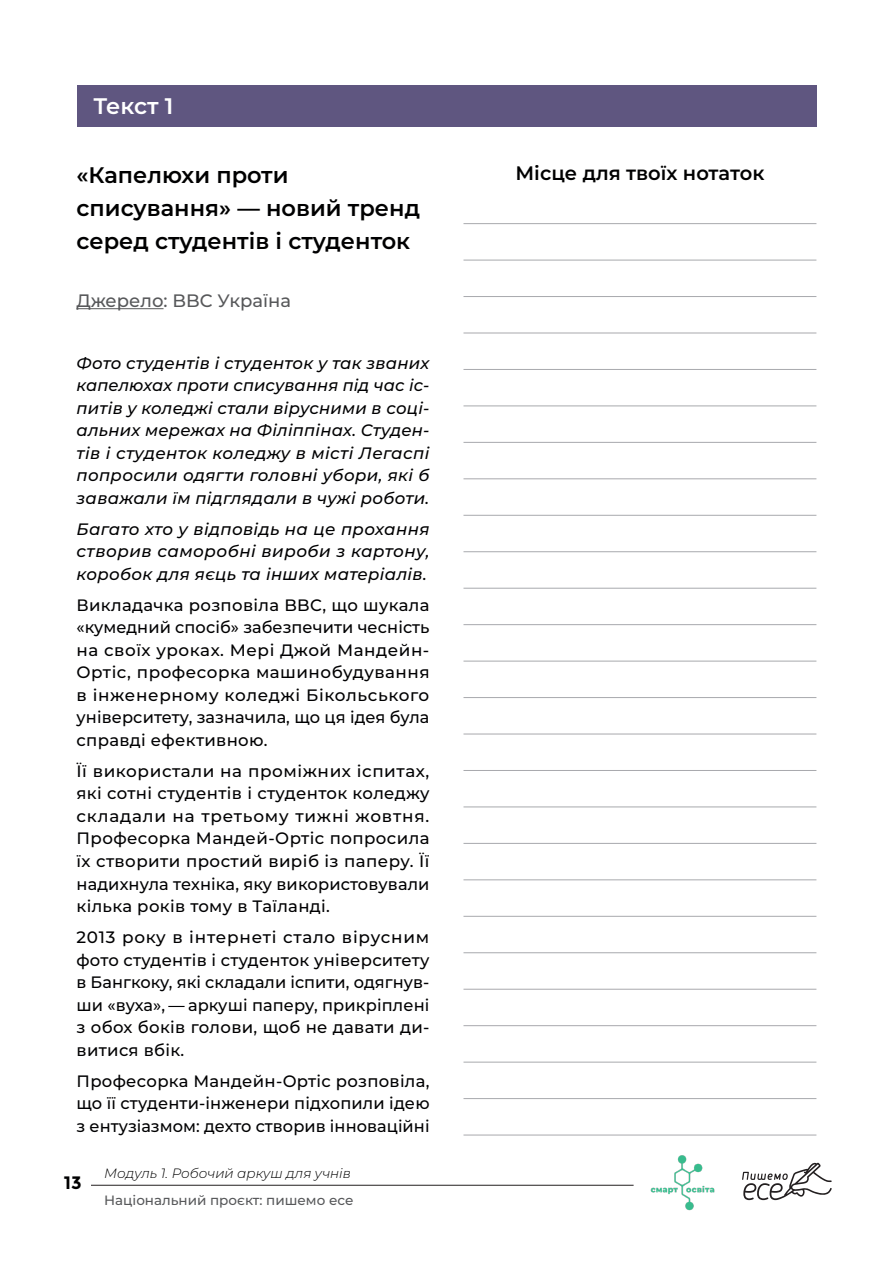
<style>
.page{position:relative;width:893px;height:1263px;background:#fff}
.page>*{position:absolute;margin:0;border:0;box-sizing:border-box;transform-origin:0 0}
.підзаг{font:600 22.5px/33px "Montserrat";color:#000001}
.t1{font:600 22.5px "Montserrat";letter-spacing:-.01em;color:#fff}
.підзаг-2{font:600 19.5px "Montserrat";color:#000001}
.t2{font:500 18px "Montserrat";color:#57585a}
.t3{font:700 18px "Montserrat";color:#000001}
.t4{font:500 16.5px/22.5px "Montserrat";letter-spacing:.01em;color:#000002;text-align:justify}
.t5{font:italic 500 16.5px/22.5px "Montserrat";letter-spacing:.02em;color:#000002;text-align:justify}
.t6{font:500 13.5px "Montserrat";color:#57585a}
.t7{font:italic 300 13.5px "Montserrat";color:#000001}
</style>
<div class="page">
<div style="left:77px;top:85px;width:739px;height:41px;background:#5f5680"></div>
<hr style="left:463px;top:223px;width:353px;height:1px;background:#a8a9ad">
<hr style="left:463px;top:515px;width:353px;height:1px;background:#a8a9ad">
<hr style="left:463px;top:806px;width:353px;height:1px;background:#a8a9ad">
<hr style="left:463px;top:369px;width:353px;height:1px;background:#a8a9ad">
<hr style="left:463px;top:661px;width:353px;height:1px;background:#a8a9ad">
<hr style="left:463px;top:952px;width:353px;height:1px;background:#a8a9ad">
<hr style="left:463px;top:260px;width:353px;height:1px;background:#a8a9ad">
<hr style="left:463px;top:551px;width:353px;height:1px;background:#a8a9ad">
<hr style="left:463px;top:843px;width:353px;height:1px;background:#a8a9ad">
<hr style="left:463px;top:405px;width:353px;height:1px;background:#a8a9ad">
<hr style="left:463px;top:697px;width:353px;height:1px;background:#a8a9ad">
<hr style="left:463px;top:989px;width:353px;height:1px;background:#a8a9ad">
<hr style="left:463px;top:1062px;width:353px;height:1px;background:#a8a9ad">
<hr style="left:463px;top:296px;width:353px;height:1px;background:#a8a9ad">
<hr style="left:463px;top:588px;width:353px;height:1px;background:#a8a9ad">
<hr style="left:463px;top:879px;width:353px;height:1px;background:#a8a9ad">
<hr style="left:463px;top:442px;width:353px;height:1px;background:#a8a9ad">
<hr style="left:463px;top:734px;width:353px;height:1px;background:#a8a9ad">
<hr style="left:463px;top:1025px;width:353px;height:1px;background:#a8a9ad">
<hr style="left:463px;top:1098px;width:353px;height:1px;background:#a8a9ad">
<hr style="left:463px;top:333px;width:353px;height:1px;background:#a8a9ad">
<hr style="left:463px;top:624px;width:353px;height:1px;background:#a8a9ad">
<hr style="left:463px;top:916px;width:353px;height:1px;background:#a8a9ad">
<hr style="left:463px;top:478px;width:353px;height:1px;background:#a8a9ad">
<hr style="left:463px;top:770px;width:353px;height:1px;background:#a8a9ad">
<hr style="left:463px;top:1135px;width:353px;height:1px;background:#a8a9ad">
<hr style="left:77px;top:308px;width:87px;height:1px;background:#57585a">
<hr style="left:91px;top:1185px;width:543px;height:1px;background:#231f20">
<svg style="left:742px;top:1162px;width:90px;height:38px"></svg>
<img style="left:650px;top:1155px;width:65px;height:56px">
<p class="t1" style="left:94px;top:91px;width:81px">Текст 1</p>
<p class="підзаг" style="left:77px;top:158px;width:345px">«Капелюхи проти списування» — новий тренд серед студентів і студенток</p>
<p class="t2" style="left:77px;top:288px;width:216px">Джерело: BBC Україна</p>
<p class="t5" style="left:77px;top:351px;width:354px">Фото студентів і студенток у так званих капелюхах проти списування під час іс&shy;питів у коледжі стали вірусними в соці&shy;альних мережах на Філіппінах. Студен&shy;тів і студенток коледжу в місті Легаспі попросили одягти головні убори, які б заважали їм підглядали в чужі роботи.</p>
<p class="t5" style="left:77px;top:517px;width:354px">Багато хто у відповідь на це прохання створив саморобні вироби з картону, коробок для яєць та інших матеріалів.</p>
<p class="t4" style="left:77px;top:593px;width:355px">Викладачка розповіла BBC, що шукала «кумедний спосіб» забезпечити чесність на своїх уроках. Мері Джой Мандейн-Ортіс, професорка машинобудування в інженерному коледжі Бікольського університету, зазначила, що ця ідея була справді ефективною.</p>
<p class="t4" style="left:77px;top:759px;width:354px">Її використали на проміжних іспитах, які сотні студентів і студенток коледжу складали на третьому тижні жовтня.<br>Професорка Мандей-Ортіс попросила їх створити простий виріб із паперу. Її надихнула техніка, яку використовували кілька років тому в Таїланді.</p>
<p class="t4" style="left:77px;top:925px;width:354px">2013 року в інтернеті стало вірусним фото студентів і студенток університету в Бангкоку, які складали іспити, одягнув&shy;ши «вуха», — аркуші паперу, прикріплені з обох боків голови, щоб не давати ди&shy;витися вбік.</p>
<p class="t4" style="left:77px;top:1069px;width:355px">Професорка Мандейн-Ортіс розповіла, що її студенти-інженери підхопили ідею з ентузіазмом: дехто створив інноваційні</p>
<p class="t3" style="left:64px;top:1172px;width:19px">13</p>
<p class="t7" style="left:104px;top:1164px;width:248px">Модуль 1. Робочий аркуш для учнів</p>
<p class="t6" style="left:104px;top:1190px;width:251px">Національний проєкт: пишемо есе</p>
<p class="підзаг-2" style="left:515px;top:161px;width:250px">Місце для твоїх нотаток</p>
</div>
